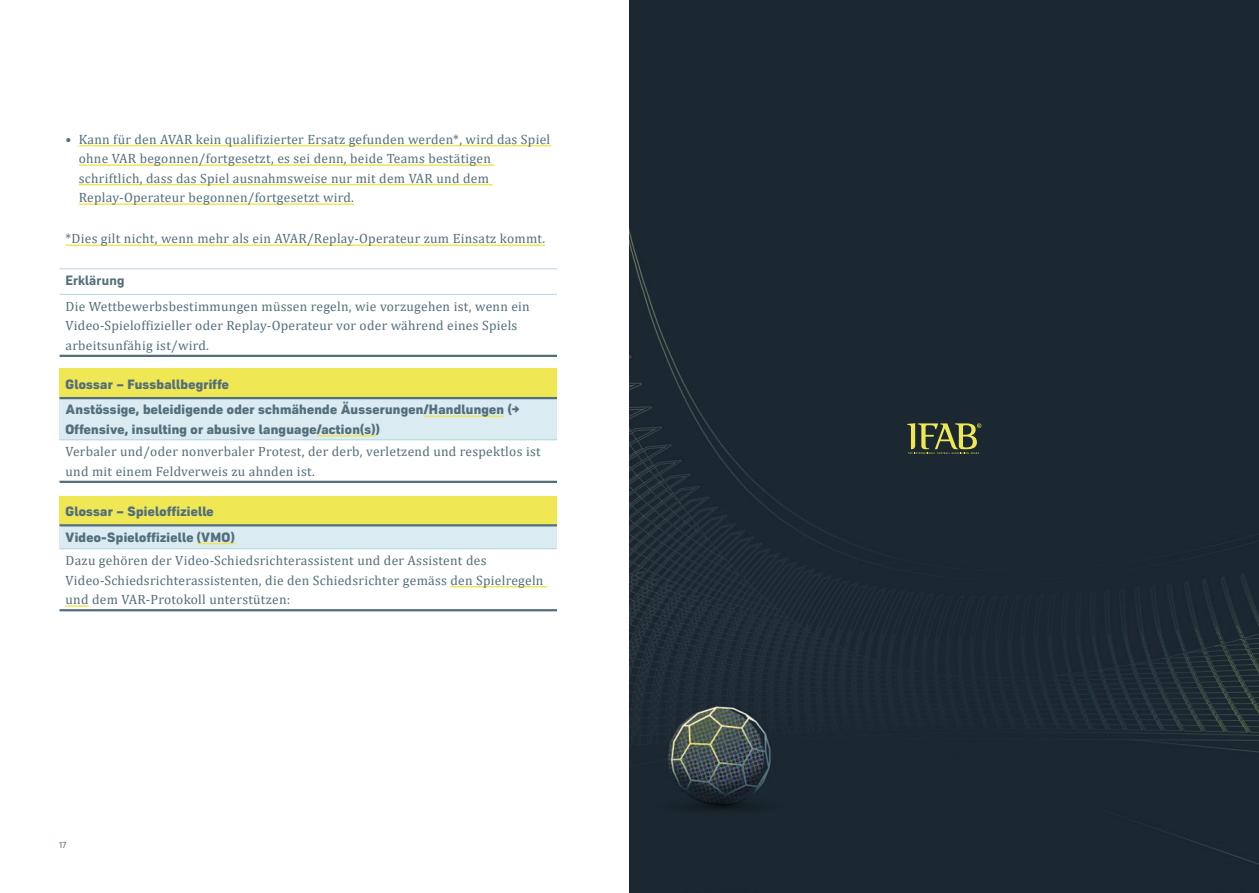
<style>
.page{position:relative;width:1259px;height:893px;background:#fff}
.page>*{position:absolute;margin:0;border:0;box-sizing:border-box;transform-origin:0 0}
.Body_Tabelle_Roag_Re{font:13.5px/19.5px "Cambria";letter-spacing:.02em;color:#536e7c}
.Tabelle_Roag_ExtraBo{font:800 13.5px/19.5px "Roag";letter-spacing:.02em;color:#536e7c}
.Tabelle_Roag_Bold_9{font:700 13.5px "Roag";letter-spacing:.02em;color:#536e7c}
.t1{font:9px "Roag";color:#536e7c}
.s1{font-weight:700}
</style>
<div class="page">
<div style="left:60px;top:369px;width:497px;height:29px;background:#efe854"></div>
<div style="left:60px;top:398px;width:497px;height:42px;background:#daebf2"></div>
<hr style="left:60px;top:439px;width:497px;height:1px;background:#afd6e3">
<hr style="left:60px;top:397px;width:497px;height:2px;background:#536e7c">
<hr style="left:60px;top:481px;width:497px;height:2px;background:#536e7c">
<hr style="left:424px;top:416px;width:80px;height:1px;background:#efe854">
<hr style="left:317px;top:435px;width:59px;height:2px;background:#efe854">
<div style="left:60px;top:496px;width:497px;height:29px;background:#efe854"></div>
<div style="left:60px;top:525px;width:497px;height:24px;background:#daebf2"></div>
<hr style="left:60px;top:548px;width:497px;height:1px;background:#afd6e3">
<hr style="left:60px;top:524px;width:497px;height:2px;background:#536e7c">
<hr style="left:60px;top:609px;width:497px;height:2px;background:#536e7c">
<hr style="left:197px;top:543px;width:38px;height:1px;background:#efe854">
<hr style="left:450px;top:586px;width:97px;height:1px;background:#efe854">
<hr style="left:66px;top:605px;width:23px;height:2px;background:#efe854">
<hr style="left:60px;top:355px;width:497px;height:2px;background:#536e7c">
<hr style="left:60px;top:294px;width:497px;height:1px;background:#afd6e3">
<hr style="left:60px;top:268px;width:497px;height:1px;background:#afd6e3">
<hr style="left:79px;top:145px;width:472px;height:1px;background:#efe854">
<hr style="left:79px;top:164px;width:415px;height:2px;background:#efe854">
<hr style="left:79px;top:184px;width:413px;height:1px;background:#efe854">
<hr style="left:79px;top:203px;width:275px;height:2px;background:#efe854">
<hr style="left:66px;top:245px;width:479px;height:1px;background:#efe854">
<div style="left:629px;top:0;width:630px;height:893px;background:#1b2831"></div>
<svg style="left:907px;top:423px;width:74px;height:31px;background:#60673c"></svg>
<p class="Body_Tabelle_Roag_Re" style="left:79px;top:129px;width:473px;text-indent:-13px"><span class="s1">•</span> Kann für den AVAR kein qualifizierter Ersatz gefunden werden*, wird das Spiel ohne VAR begonnen/fortgesetzt, es sei denn, beide Teams bestätigen schriftlich, dass das Spiel ausnahmsweise nur mit dem VAR und dem Replay-Operateur begonnen/fortgesetzt wird.</p>
<p class="Body_Tabelle_Roag_Re" style="left:66px;top:229px;width:481px">*Dies gilt nicht, wenn mehr als ein AVAR/Replay-Operateur zum Einsatz kommt.</p>
<p class="Tabelle_Roag_Bold_9" style="left:66px;top:270px;width:60px">Erklärung</p>
<p class="Body_Tabelle_Roag_Re" style="left:66px;top:296px;width:466px">Die Wettbewerbsbestimmungen müssen regeln, wie vorzugehen ist, wenn ein<br>Video-Spieloffizieller oder Replay-Operateur vor oder während eines Spiels arbeitsunfähig ist/wird.</p>
<p class="Tabelle_Roag_ExtraBo" style="left:66px;top:372px;width:165px">Glossar – Fussballbegriffe</p>
<p class="Tabelle_Roag_ExtraBo" style="left:66px;top:398px;width:455px">Anstössige, beleidigende oder schmähende Äusserungen/Handlungen (→<br>Offensive, insulting or abusive language/action(s))</p>
<p class="Body_Tabelle_Roag_Re" style="left:66px;top:442px;width:476px">Verbaler und/oder nonverbaler Protest, der derb, verletzend und respektlos ist und mit einem Feldverweis zu ahnden ist.</p>
<p class="Tabelle_Roag_ExtraBo" style="left:66px;top:500px;width:150px">Glossar – Spieloffizielle</p>
<p class="Tabelle_Roag_ExtraBo" style="left:66px;top:525px;width:171px">Video-Spieloffizielle (VMO)</p>
<p class="Body_Tabelle_Roag_Re" style="left:66px;top:551px;width:479px">Dazu gehören der Video-Schiedsrichterassistent und der Assistent des<br>Video-Schiedsrichterassistenten, die den Schiedsrichter gemäss den Spielregeln und dem VAR-Protokoll unterstützen:</p>
<p class="t1" style="left:60px;top:838px;width:8px">17</p>
</div>
